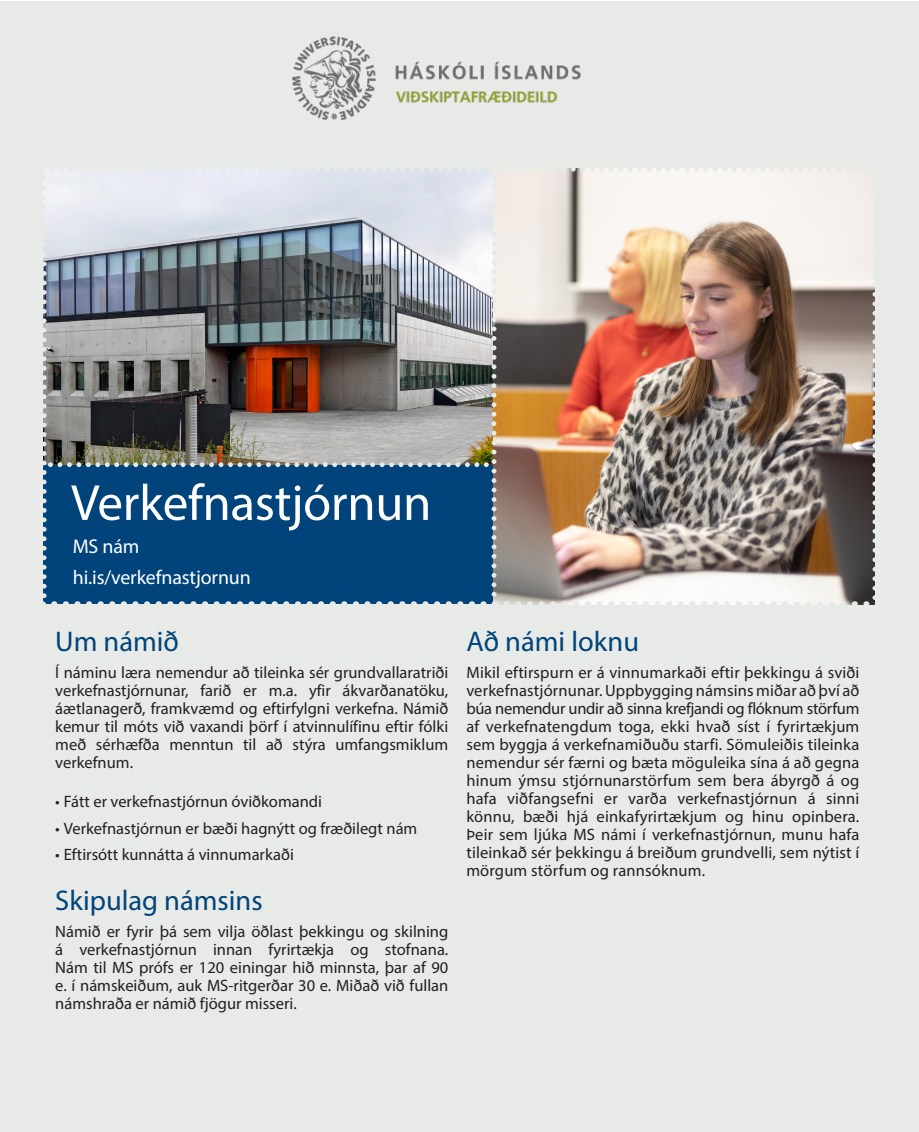
<style>
.page{position:relative;width:919px;height:1132px;background:#fff}
.page>*{position:absolute;margin:0;border:0;box-sizing:border-box;transform-origin:0 0}
.t1{font:51px "Myriad Pro";letter-spacing:-.005em;color:#fff}
.fs{font:28.5px "Myriad Pro";color:#00447b}
.t2{font:19.95px "Myriad Pro";letter-spacing:-.005em;color:#fff}
.mm{font:16.5px/18px "Myriad Pro";color:#231f20;text-align:justify}
</style>
<div class="page">
<div style="left:0;top:2px;width:918px;height:1129px;background:#e8eae7"></div>
<img style="left:292px;top:36px;width:289px;height:84px">
<img style="left:43px;top:168px;width:832px;height:437px">
<p class="t1" style="left:71px;top:471px;width:362px">Verkefnastjórnun</p>
<p class="t2" style="left:73px;top:533px;width:68px">MS nám</p>
<p class="t2" style="left:73px;top:565px;width:180px">hi.is/verkefnastjornun</p>
<p class="fs" style="left:55px;top:624px;width:125px">Um námið</p>
<p class="mm" style="left:55px;top:662px;width:394px">Í náminu læra nemendur að tileinka sér grundvallaratriði verkefnastjórnunar, farið er m.a. yfir ákvarðanatöku, áætlanagerð, framkvæmd og eftirfylgni verkefna. Námið kemur til móts við vaxandi þörf í atvinnulífinu eftir fólki með sérhæfða menntun til að stýra umfangsmiklum verkefnum.</p>
<p class="mm" style="left:55px;top:792px;width:268px">• Fátt er verkefnastjórnun óviðkomandi</p>
<p class="mm" style="left:55px;top:818px;width:363px">• Verkefnastjórnun er bæði hagnýtt og fræðilegt nám</p>
<p class="mm" style="left:55px;top:845px;width:240px">• Eftirsótt kunnátta á vinnumarkaði</p>
<p class="fs" style="left:55px;top:882px;width:209px">Skipulag námsins</p>
<p class="mm" style="left:55px;top:921px;width:394px">Námið er fyrir þá sem vilja öðlast þekkingu og skilning á verkefnastjórnun innan fyrirtækja og stofnana.<br>Nám til MS prófs er 120 einingar hið minnsta, þar af 90 e. í námskeiðum, auk MS-ritgerðar 30 e. Miðað við fullan námshraða er námið fjögur misseri.</p>
<p class="fs" style="left:466px;top:624px;width:174px">Að námi loknu</p>
<p class="mm" style="left:466px;top:662px;width:394px">Mikil eftirspurn er á vinnumarkaði eftir þekkingu á sviði verkefnastjórnunar. Uppbygging námsins miðar að því að búa nemendur undir að sinna krefjandi og flóknum störfum af verkefnatengdum toga, ekki hvað síst í fyrirtækjum sem byggja á verkefnamiðuðu starfi. Sömuleiðis tileinka nemendur sér færni og bæta möguleika sína á að gegna hinum ýmsu stjórnunarstörfum sem bera ábyrgð á og hafa viðfangsefni er varða verkefnastjórnun á sinni könnu, bæði hjá einkafyrirtækjum og hinu opinbera.<br>Þeir sem ljúka MS námi í verkefnastjórnun, munu hafa tileinkað sér þekkingu á breiðum grundvelli, sem nýtist í mörgum störfum og rannsóknum.</p>
</div>
